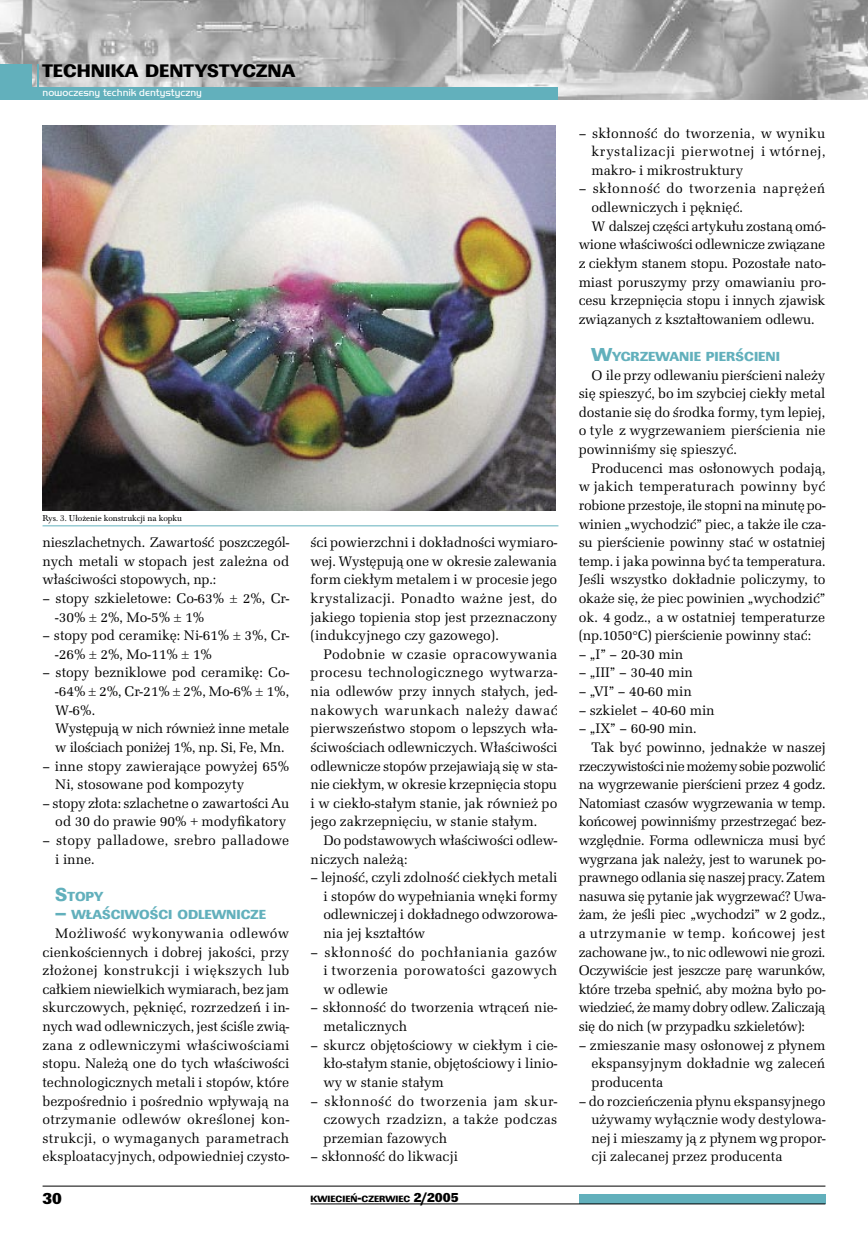
<style>
.page{position:relative;width:868px;height:1234px;background:#fff}
.page>*{position:absolute;margin:0;border:0;box-sizing:border-box;transform-origin:0 0}
.t1{font:18.9px "URW Linear TCE Ult Bol";color:#000}
.t2{font:16.5px "URW Linear TCE Ult Bol";color:#000}
._5_-_Tekst_art{font:14.25px/18.6px "URW Latino TCE";color:#000;text-align:justify}
._6_-_Tekst_art_wypunktowanie{font:14.25px/18.6px "URW Latino TCE";color:#000;text-align:justify}
._6_-_Tekst_art_wypunktowanie-2{font:14.25px/18.6px "URW Latino TCE";letter-spacing:-.02em;color:#000}
._6_-_Tekst_art_wypunktowanie-3{font:14.25px/18.6px "URW Latino TCE";letter-spacing:.035em;color:#000}
._6_-_Tekst_art_wypunktowanie-4{font:14.25px/18.6px "URW Latino TCE";letter-spacing:.025em;color:#000}
._8_-_Srodtytul{font:13.65px "URW Linear TCE Ult Bol";color:#62b0bc}
.t3{font:300 10.5px "Handel Got DCE";color:#fff}
.t4{font:9.45px "URW Linear TCE Ult Bol";color:#000}
._9_-_Podpis_zdjecia_tabeli{font:9px "Baskerville TCE";color:#000}
.s1{font-size:19.5px}
.s2{font-size:13.5px}
</style>
<div class="page">
<img style="left:0;top:0;width:868px;height:100px">
<div style="left:0;top:87px;width:557px;height:13px;background:#62b0bc"></div>
<div style="left:0;top:64px;width:32px;height:35px;background:#62b0bc"></div>
<hr style="left:37px;top:64px;width:2px;height:30px;background:#62b0bc">
<div style="left:578px;top:1193px;width:247px;height:10px;background:#62b0bc"></div>
<hr style="left:310px;top:1203px;width:515px;height:1px;background:#000">
<hr style="left:43px;top:1185px;width:782px;height:1px;background:#000">
<img style="left:43px;top:125px;width:513px;height:385px">
<hr style="left:43px;top:525px;width:515px;height:1px;background:#62b0bc">
<h1 class="t1" style="left:43px;top:59px;width:254px">TECHNIKA DENTYSTYCZNA</h1>
<p class="t3" style="left:43px;top:86px;width:161px">nowoczesny technik dentystyczny</p>
<p class="_9_-_Podpis_zdjecia_tabeli" style="left:43px;top:513px;width:141px">Rys. 3. Ułożenie konstrukcji na kopku</p>
<p class="_5_-_Tekst_art" style="left:43px;top:533px;width:248px">nieszlachetnych. Zawartość poszczegól&shy;nych metali w stopach jest zależna od właściwości stopowych, np.:</p>
<p class="_6_-_Tekst_art_wypunktowanie" style="left:55px;top:589px;width:235px;text-indent:-13px">– stopy szkieletowe: Co-63% ± 2%, Cr--30% ± 2%, Mo-5% ± 1%</p>
<p class="_6_-_Tekst_art_wypunktowanie" style="left:55px;top:626px;width:235px;text-indent:-13px">– stopy pod ceramikę: Ni-61% ± 3%, Cr--26% ± 2%, Mo-11% ± 1%</p>
<p class="_6_-_Tekst_art_wypunktowanie" style="left:55px;top:663px;width:235px;text-indent:-13px">– stopy bezniklowe pod ceramikę: Co--64% ± 2%, Cr-21% ± 2%, Mo-6% ± 1%, W-6%.</p>
<p class="_6_-_Tekst_art_wypunktowanie-2" style="left:55px;top:719px;width:235px">Występują w nich również inne metale w ilościach poniżej 1%, np. Si, Fe, Mn.</p>
<p class="_6_-_Tekst_art_wypunktowanie" style="left:55px;top:756px;width:235px;text-indent:-13px">– inne stopy zawierające powyżej 65%<br>Ni, stosowane pod kompozyty</p>
<p class="_6_-_Tekst_art_wypunktowanie" style="left:43px;top:793px;width:248px;text-align:right">– stopy złota: szlachetne o zawartości Au od 30 do prawie 90% + modyfikatory</p>
<p class="_6_-_Tekst_art_wypunktowanie-4" style="left:55px;top:830px;width:235px;text-indent:-13px">– stopy palladowe, srebro palladowe i inne.</p>
<p class="_8_-_Srodtytul" style="left:55px;top:887px;width:50px"><span class="s1">S</span>TOPY</p>
<p class="_8_-_Srodtytul" style="left:55px;top:906px;width:212px"><span class="s1">–</span> WŁAŚCIWOŚCI ODLEWNICZE</p>
<p class="_5_-_Tekst_art" style="left:43px;top:923px;width:248px;text-indent:13px">Możliwość wykonywania odlewów cienkościennych i dobrej jakości, przy złożonej konstrukcji i większych lub całkiem niewielkich wymiarach, bez jam skurczowych, pęknięć, rozrzedzeń i in&shy;nych wad odlewniczych, jest ściśle zwią&shy;zana z odlewniczymi właściwościami stopu. Należą one do tych właściwości technologicznych metali i stopów, które bezpośrednio i pośrednio wpływają na otrzymanie odlewów określonej kon&shy;strukcji, o wymaganych parametrach eksploatacyjnych, odpowiedniej czysto-</p>
<p class="t2" style="left:43px;top:1187px;width:21px">30</p>
<p class="_5_-_Tekst_art" style="left:310px;top:533px;width:248px">ści powierzchni i dokładności wymiaro&shy;wej. Występują one w okresie zalewania form ciekłym metalem i w procesie jego krystalizacji. Ponadto ważne jest, do jakiego topienia stop jest przeznaczony (indukcyjnego czy gazowego).</p>
<p class="_5_-_Tekst_art" style="left:310px;top:644px;width:248px;text-indent:13px">Podobnie w czasie opracowywania procesu technologicznego wytwarza&shy;nia odlewów przy innych stałych, jed&shy;nakowych warunkach należy dawać pierwszeństwo stopom o lepszych wła&shy;ściwościach odlewniczych. Właściwości odlewnicze stopów przejawiają się w sta&shy;nie ciekłym, w okresie krzepnięcia stopu i w ciekło-stałym stanie, jak również po jego zakrzepnięciu, w stanie stałym.</p>
<p class="_5_-_Tekst_art" style="left:310px;top:830px;width:248px;text-indent:13px">Do podstawowych właściwości odlew&shy;niczych należą:</p>
<p class="_6_-_Tekst_art_wypunktowanie" style="left:323px;top:868px;width:235px;text-indent:-13px">– lejność, czyli zdolność ciekłych metali i stopów do wypełniania wnęki formy odlewniczej i dokładnego odwzorowa&shy;nia jej kształtów</p>
<p class="_6_-_Tekst_art_wypunktowanie" style="left:323px;top:942px;width:235px;text-indent:-13px">– skłonność do pochłaniania gazów i tworzenia porowatości gazowych w odlewie</p>
<p class="_6_-_Tekst_art_wypunktowanie" style="left:323px;top:998px;width:235px;text-indent:-13px">– skłonność do tworzenia wtrąceń nie&shy;metalicznych</p>
<p class="_6_-_Tekst_art_wypunktowanie" style="left:323px;top:1035px;width:235px;text-indent:-13px">– skurcz objętościowy w ciekłym i cie&shy;kło-stałym stanie, objętościowy i linio&shy;wy w stanie stałym</p>
<p class="_6_-_Tekst_art_wypunktowanie" style="left:323px;top:1091px;width:235px;text-indent:-13px">– skłonność do tworzenia jam skur&shy;czowych rzadzizn, a także podczas przemian fazowych</p>
<p class="_6_-_Tekst_art_wypunktowanie" style="left:310px;top:1147px;width:149px">– skłonność do likwacji</p>
<p class="t4" style="left:310px;top:1192px;width:150px">KWIECIEŃ<span class="s2">-</span>CZERWIEC <span class="s2">2/2005</span></p>
<p class="_6_-_Tekst_art_wypunktowanie" style="left:591px;top:124px;width:235px;text-indent:-13px">– skłonność do tworzenia, w wyniku krystalizacji pierwotnej i wtórnej, makro- i mikrostruktury</p>
<p class="_6_-_Tekst_art_wypunktowanie-3" style="left:591px;top:179px;width:235px;text-indent:-13px">– skłonność do tworzenia naprężeń odlewniczych i pęknięć.</p>
<p class="_5_-_Tekst_art" style="left:578px;top:217px;width:248px;text-indent:13px">W dalszej części artykułu zostaną omó&shy;wione właściwości odlewnicze związane z ciekłym stanem stopu. Pozostałe nato&shy;miast poruszymy przy omawianiu pro&shy;cesu krzepnięcia stopu i innych zjawisk związanych z kształtowaniem odlewu.</p>
<p class="_8_-_Srodtytul" style="left:591px;top:348px;width:190px"><span class="s1">W</span>YGRZEWANIE PIERŚCIENI</p>
<p class="_5_-_Tekst_art" style="left:578px;top:365px;width:248px;text-indent:13px">O ile przy odlewaniu pierścieni należy się spieszyć, bo im szybciej ciekły metal dostanie się do środka formy, tym lepiej, o tyle z wygrzewaniem pierścienia nie powinniśmy się spieszyć.</p>
<p class="_5_-_Tekst_art" style="left:578px;top:458px;width:248px;text-indent:13px">Producenci mas osłonowych podają, w jakich temperaturach powinny być robione przestoje, ile stopni na minutę po&shy;winien „wychodzić” piec, a także ile cza&shy;su pierścienie powinny stać w ostatniej temp. i jaka powinna być ta temperatura.<br>Jeśli wszystko dokładnie policzymy, to okaże się, że piec powinien „wychodzić” ok. 4 godz., a w ostatniej temperaturze (np.1050°C) pierścienie powinny stać:</p>
<p class="_6_-_Tekst_art_wypunktowanie" style="left:578px;top:644px;width:106px">– „I” – 20-30 min</p>
<p class="_6_-_Tekst_art_wypunktowanie" style="left:578px;top:663px;width:116px">– „III” – 30-40 min</p>
<p class="_6_-_Tekst_art_wypunktowanie" style="left:578px;top:682px;width:115px">– „VI” – 40-60 min</p>
<p class="_6_-_Tekst_art_wypunktowanie" style="left:578px;top:700px;width:137px">– szkielet – 40-60 min</p>
<p class="_6_-_Tekst_art_wypunktowanie" style="left:578px;top:719px;width:120px">– „IX” – 60-90 min.</p>
<p class="_5_-_Tekst_art" style="left:578px;top:737px;width:248px;text-indent:13px">Tak być powinno, jednakże w naszej rzeczywistości nie możemy sobie pozwolić na wygrzewanie pierścieni przez 4 godz.<br>Natomiast czasów wygrzewania w temp. końcowej powinniśmy przestrzegać bez&shy;względnie. Forma odlewnicza musi być wygrzana jak należy, jest to warunek po&shy;prawnego odlania się naszej pracy. Zatem nasuwa się pytanie jak wygrzewać? Uwa&shy;żam, że jeśli piec „wychodzi” w 2 godz., a utrzymanie w temp. końcowej jest zachowane jw., to nic odlewowi nie grozi.<br>Oczywiście jest jeszcze parę warunków, które trzeba spełnić, aby można było po&shy;wiedzieć, że mamy dobry odlew. Zaliczają się do nich (w przypadku szkieletów):</p>
<p class="_6_-_Tekst_art_wypunktowanie" style="left:591px;top:1035px;width:235px;text-indent:-13px">– zmieszanie masy osłonowej z płynem ekspansyjnym dokładnie wg zaleceń producenta</p>
<p class="_6_-_Tekst_art_wypunktowanie" style="left:591px;top:1091px;width:235px;text-indent:-13px">– do rozcieńczenia płynu ekspansyjnego używamy wyłącznie wody destylowa&shy;nej i mieszamy ją z płynem wg propor&shy;cji zalecanej przez producenta</p>
</div>
